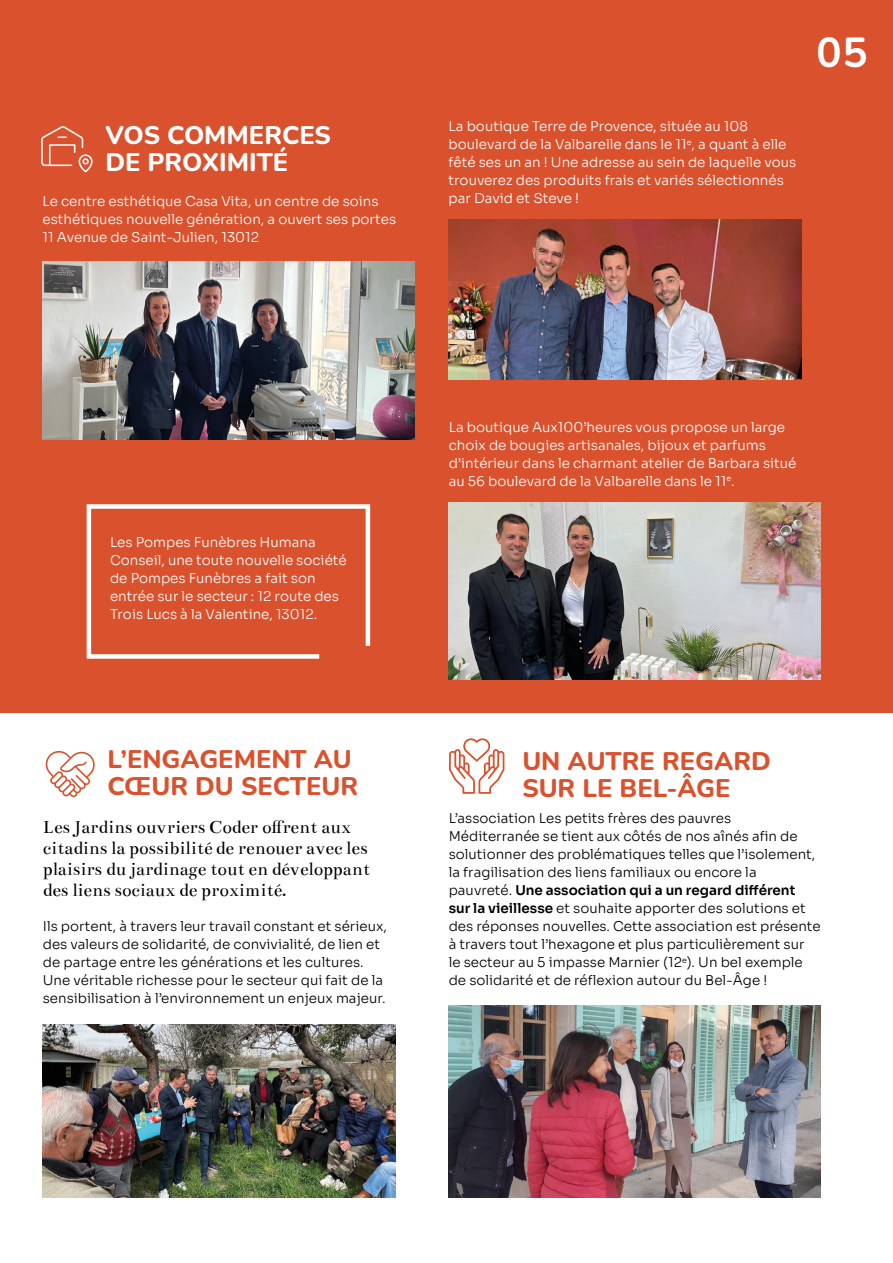
<style>
.page{position:relative;width:893px;height:1263px;background:#fff}
.page>*{position:absolute;margin:0;border:0;box-sizing:border-box;transform-origin:0 0}
.t1{font:700 42px "Nunito";color:#fff}
.t2{font:800 25.5px/27px "Nunito";color:#da522d}
.t3{font:800 25.5px/27px "Nunito";color:#fff}
.t4{font:19.5px/21px "Bentham";color:#000}
.t5{font:300 13.5px/18px "Sora";color:#000}
.t6{font:300 13.5px/18px "Sora";color:#fff}
.s1{font-weight:400}
</style>
<div class="page">
<div style="left:0;top:0;width:893px;height:712px;background:#da522d"></div>
<img style="left:449px;top:219px;width:352px;height:160px">
<img style="left:43px;top:261px;width:372px;height:178px">
<img style="left:449px;top:1006px;width:372px;height:191px">
<img style="left:43px;top:1024px;width:353px;height:173px">
<svg style="left:45px;top:751px;width:50px;height:46px"></svg>
<svg style="left:41px;top:126px;width:52px;height:46px"></svg>
<img style="left:449px;top:502px;width:372px;height:177px">
<svg style="left:86px;top:504px;width:285px;height:155px"></svg>
<svg style="left:449px;top:738px;width:55px;height:56px"></svg>
<h2 class="t3" style="left:105px;top:121px;width:227px">VOS COMMERCES<br>DE PROXIMITÉ</h2>
<p class="t6" style="left:43px;top:191px;width:355px">Le centre esthétique Casa Vita, un centre de soins esthétiques nouvelle génération, a ouvert ses portes<br>11 Avenue de Saint-Julien, 13012</p>
<p class="t6" style="left:449px;top:116px;width:349px">La boutique Terre de Provence, située au 108 boulevard de la Valbarelle dans le 11<sup>e</sup>, a quant à elle fêté ses un an ! Une adresse au sein de laquelle vous trouverez des produits frais et variés sélectionnés par David et Steve !</p>
<h1 class="t1" style="left:817px;top:23px;width:53px">05</h1>
<p class="t6" style="left:110px;top:532px;width:238px">Les Pompes Funèbres Humana<br>Conseil, une toute nouvelle société de Pompes Funèbres a fait son entrée sur le secteur : 12 route des<br>Trois Lucs à la Valentine, 13012.</p>
<h2 class="t2" style="left:107px;top:745px;width:252px">L’ENGAGEMENT AU<br>CŒUR DU SECTEUR</h2>
<h3 class="t4" style="left:43px;top:817px;width:329px">Les Jardins ouvriers Coder offrent aux citadins la possibilité de renouer avec les plaisirs du jardinage tout en développant des liens sociaux de proximité.</h3>
<p class="t5" style="left:43px;top:916px;width:346px">Ils portent, à travers leur travail constant et sérieux, des valeurs de solidarité, de convivialité, de lien et de partage entre les générations et les cultures.<br>Une véritable richesse pour le secteur qui fait de la sensibilisation à l’environnement un enjeux majeur.</p>
<p class="t6" style="left:449px;top:417px;width:349px">La boutique Aux100’heures vous propose un large choix de bougies artisanales, bijoux et parfums d’intérieur dans le charmant atelier de Barbara situé au 56 boulevard de la Valbarelle dans le 11<sup>e</sup>.</p>
<h2 class="t2" style="left:522px;top:747px;width:250px">UN AUTRE REGARD<br>SUR LE BEL-ÂGE</h2>
<p class="t5" style="left:449px;top:808px;width:374px">L’association Les petits frères des pauvres Méditerranée se tient aux côtés de nos aînés afin de solutionner des problématiques telles que l’isolement, la fragilisation des liens familiaux ou encore la pauvreté. <span class="s1">Une association qui a un regard différent<br>sur la vieillesse</span> et souhaite apporter des solutions et des réponses nouvelles. Cette association est présente à travers tout l’hexagone et plus particulièrement sur<br>le secteur au 5 impasse Marnier (12<sup>e</sup>). Un bel exemple de solidarité et de réflexion autour du Bel-Âge !</p>
</div>
